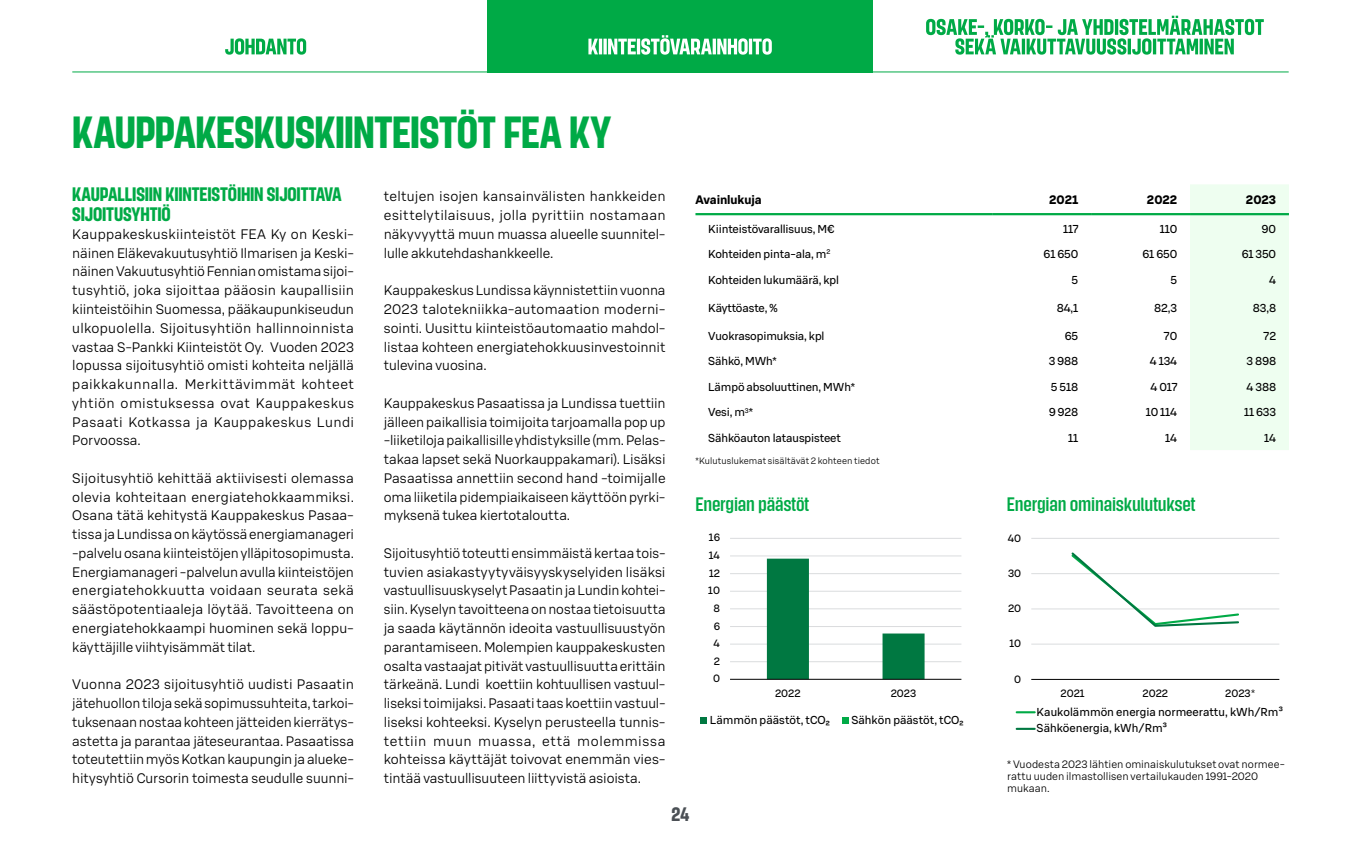
<style>
.page{position:relative;width:1361px;height:851px;background:#fff}
.page>*{position:absolute;margin:0;border:0;box-sizing:border-box;transform-origin:0 0}
.H2_Otsikko_A{font:700 45px "S Bonus Display";letter-spacing:-.01em;color:#00aa46}
.H3_Otsikko_B{font:700 19.5px/19.5px "S Bonus Display";letter-spacing:-.01em;color:#00aa46}
.t1{font:600 19.5px "S Bonus Display";letter-spacing:-.01em;color:#00aa46}
.t2{font:700 19.5px "S Bonus Display";color:#4b5055}
.P_Leipis{font:300 13.5px/18.8px "S Bonus UX";color:#000;text-align:justify}
.T_ots_numerot{font:700 12px "S Bonus UX";color:#000}
.T_otsikko{font:700 12px "S Bonus UX";letter-spacing:-.01em;color:#000}
.T_text{font:11.25px/16.6px "S Bonus UX";letter-spacing:-.01em;color:#000}
.T_numerot{font:11.25px "S Bonus UX";letter-spacing:-.01em;color:#000}
.P_Viite{font:300 10.5px/12px "S Bonus UX";letter-spacing:.005em;color:#000}
.t3{font:10.35px "S Bonus UX";color:#000}
.P_Viite-2{font:300 9px "S Bonus UX";letter-spacing:.01em;color:#000}
.s1{font-weight:300;font-size:10.5px}
</style>
<div class="page">
<div style="left:487px;top:0;width:386px;height:72px;background:#00aa46"></div>
<svg style="left:225px;top:38px;width:81px;height:17px"></svg>
<svg style="left:588px;top:35px;width:184px;height:20px"></svg>
<svg style="left:926px;top:16px;width:337px;height:39px"></svg>
<hr style="left:72px;top:72px;width:1216px;height:1px;background:#00aa46">
<div style="left:1190px;top:184px;width:99px;height:266px;background:#eefef0"></div>
<hr style="left:695px;top:213px;width:297px;height:2px;background:#00aa46">
<hr style="left:992px;top:213px;width:99px;height:2px;background:#00aa46">
<hr style="left:1091px;top:213px;width:99px;height:2px;background:#00aa46">
<hr style="left:1190px;top:213px;width:99px;height:2px;background:#00aa46">
<hr style="left:730px;top:661px;width:231px;height:1px;background:#dadcde">
<hr style="left:730px;top:643px;width:231px;height:1px;background:#dadcde">
<hr style="left:730px;top:626px;width:231px;height:1px;background:#dadcde">
<hr style="left:730px;top:608px;width:231px;height:1px;background:#dadcde">
<hr style="left:730px;top:591px;width:231px;height:1px;background:#dadcde">
<hr style="left:730px;top:573px;width:231px;height:1px;background:#dadcde">
<hr style="left:730px;top:555px;width:231px;height:1px;background:#dadcde">
<hr style="left:730px;top:538px;width:231px;height:1px;background:#dadcde">
<svg style="left:767px;top:558px;width:157px;height:121px"></svg>
<hr style="left:730px;top:679px;width:231px;height:1px;background:#000">
<div style="left:700px;top:717px;width:7px;height:6px;background:#007841"></div>
<svg style="left:842px;top:717px;width:6px;height:6px"></svg>
<hr style="left:1031px;top:643px;width:248px;height:1px;background:#dadcde">
<hr style="left:1031px;top:608px;width:248px;height:1px;background:#dadcde">
<hr style="left:1031px;top:573px;width:248px;height:1px;background:#dadcde">
<hr style="left:1031px;top:538px;width:248px;height:1px;background:#dadcde">
<hr style="left:1031px;top:679px;width:248px;height:1px;background:#000">
<svg style="left:1069px;top:552px;width:171px;height:75px"></svg>
<svg style="left:1016px;top:711px;width:18px;height:2px"></svg>
<svg style="left:1016px;top:727px;width:18px;height:2px"></svg>
<h2 class="H2_Otsikko_A" style="left:72px;top:104px;width:540px">KAUPPAKESKUSKIINTEISTÖT FEA KY</h2>
<h3 class="H3_Otsikko_B" style="left:72px;top:185px;width:271px">KAUPALLISIIN KIINTEISTÖIHIN SIJOITTAVA<br>SIJOITUSYHTIÖ</h3>
<p class="P_Leipis" style="left:72px;top:224px;width:283px">Kauppakeskuskiinteistöt FEA Ky on Keski&shy;näinen Eläkevakuutusyhtiö Ilmarisen ja Keski&shy;näinen Vakuutusyhtiö Fennian omistama sijoi&shy;tusyhtiö, joka sijoittaa pääosin kaupallisiin kiinteistöihin Suomessa, pääkaupunkiseudun ulkopuolella. Sijoitusyhtiön hallinnoinnista vastaa S-Pankki Kiinteistöt Oy. Vuoden 2023 lopussa sijoitusyhtiö omisti kohteita neljällä paikkakunnalla. Merkittävimmät kohteet yhtiön omistuksessa ovat Kauppakeskus Pasaati Kotkassa ja Kauppakeskus Lundi Porvoossa.</p>
<p class="P_Leipis" style="left:72px;top:468px;width:283px;text-align:left">Sijoitusyhtiö kehittää aktiivisesti olemassa olevia kohteitaan energiatehokkaammiksi.<br>Osana tätä kehitystä Kauppakeskus Pasaa&shy;tissa ja Lundissa on käytössä energiamanageri -palvelu osana kiinteistöjen ylläpitosopimusta.<br>Energiamanageri -palvelun avulla kiinteistöjen energiatehokkuutta voidaan seurata sekä säästöpotentiaaleja löytää. Tavoitteena on energiatehokkaampi huominen sekä loppu&shy;käyttäjille viihtyisämmät tilat.</p>
<p class="P_Leipis" style="left:72px;top:674px;width:283px">Vuonna 2023 sijoitusyhtiö uudisti Pasaatin jätehuollon tiloja sekä sopimussuhteita, tarkoi&shy;tuksenaan nostaa kohteen jätteiden kierrätys&shy;astetta ja parantaa jäteseurantaa. Pasaatissa toteutettiin myös Kotkan kaupungin ja alueke&shy;hitysyhtiö Cursorin toimesta seudulle suunni-</p>
<p class="P_Leipis" style="left:384px;top:187px;width:283px">teltujen isojen kansainvälisten hankkeiden esittelytilaisuus, jolla pyrittiin nostamaan näkyvyyttä muun muassa alueelle suunnitel&shy;lulle akkutehdashankkeelle.</p>
<p class="P_Leipis" style="left:384px;top:280px;width:283px">Kauppakeskus Lundissa käynnistettiin vuonna 2023 talotekniikka-automaation moderni&shy;sointi. Uusittu kiinteistöautomaatio mahdol&shy;listaa kohteen energiatehokkuusinvestoinnit tulevina vuosina.</p>
<p class="P_Leipis" style="left:384px;top:393px;width:283px">Kauppakeskus Pasaatissa ja Lundissa tuettiin jälleen paikallisia toimijoita tarjoamalla pop up -liiketiloja paikallisille yhdistyksille (mm. Pelas&shy;takaa lapset sekä Nuorkauppakamari). Lisäksi Pasaatissa annettiin second hand -toimijalle oma liiketila pidempiaikaiseen käyttöön pyrki&shy;myksenä tukea kiertotaloutta.</p>
<p class="P_Leipis" style="left:384px;top:543px;width:283px">Sijoitusyhtiö toteutti ensimmäistä kertaa tois&shy;tuvien asiakastyytyväisyyskyselyiden lisäksi vastuullisuuskyselyt Pasaatin ja Lundin kohtei&shy;siin. Kyselyn tavoitteena on nostaa tietoisuutta ja saada käytännön ideoita vastuullisuustyön parantamiseen. Molempien kauppakeskusten osalta vastaajat pitivät vastuullisuutta erittäin tärkeänä. Lundi koettiin kohtuullisen vastuul&shy;liseksi toimijaksi. Pasaati taas koettiin vastuul&shy;liseksi kohteeksi. Kyselyn perusteella tunnis&shy;tettiin muun muassa, että molemmissa kohteissa käyttäjät toivovat enemmän vies&shy;tintää vastuullisuuteen liittyvistä asioista.</p>
<p class="T_otsikko" style="left:695px;top:191px;width:68px">Avainlukuja</p>
<p class="T_ots_numerot" style="left:1049px;top:191px;width:31px">2021</p>
<p class="T_ots_numerot" style="left:1147px;top:191px;width:32px">2022</p>
<p class="T_ots_numerot" style="left:1246px;top:191px;width:32px">2023</p>
<p class="T_text" style="left:708px;top:220px;width:128px">Kiinteistövarallisuus, M€</p>
<p class="T_numerot" style="left:1063px;top:221px;width:17px">117</p>
<p class="T_numerot" style="left:1159px;top:221px;width:19px">110</p>
<p class="T_numerot" style="left:1262px;top:221px;width:16px">90</p>
<p class="T_text" style="left:708px;top:245px;width:124px">Kohteiden pinta-ala, m<sup>2</sup></p>
<p class="T_numerot" style="left:1043px;top:246px;width:36px">61 650</p>
<p class="T_numerot" style="left:1142px;top:246px;width:36px">61 650</p>
<p class="T_numerot" style="left:1241px;top:246px;width:36px">61 350</p>
<p class="T_text" style="left:708px;top:271px;width:132px">Kohteiden lukumäärä, kpl</p>
<p class="T_numerot" style="left:1071px;top:272px;width:8px">5</p>
<p class="T_numerot" style="left:1170px;top:272px;width:8px">5</p>
<p class="T_numerot" style="left:1269px;top:272px;width:8px">4</p>
<p class="T_text" style="left:708px;top:299px;width:71px">Käyttöaste, %</p>
<p class="T_numerot" style="left:1056px;top:300px;width:23px">84,1</p>
<p class="T_numerot" style="left:1154px;top:300px;width:25px">82,3</p>
<p class="T_numerot" style="left:1252px;top:300px;width:25px">83,8</p>
<p class="T_text" style="left:708px;top:327px;width:118px">Vuokrasopimuksia, kpl</p>
<p class="T_numerot" style="left:1065px;top:328px;width:15px">65</p>
<p class="T_numerot" style="left:1164px;top:328px;width:15px">70</p>
<p class="T_numerot" style="left:1263px;top:328px;width:14px">72</p>
<p class="T_text" style="left:708px;top:352px;width:70px">Sähkö, MWh*</p>
<p class="T_numerot" style="left:1048px;top:353px;width:31px">3 988</p>
<p class="T_numerot" style="left:1149px;top:353px;width:29px">4 134</p>
<p class="T_numerot" style="left:1246px;top:353px;width:31px">3 898</p>
<p class="T_text" style="left:708px;top:378px;width:148px">Lämpö absoluuttinen, MWh*</p>
<p class="T_numerot" style="left:1051px;top:379px;width:29px">5 518</p>
<p class="T_numerot" style="left:1150px;top:379px;width:29px">4 017</p>
<p class="T_numerot" style="left:1246px;top:379px;width:31px">4 388</p>
<p class="T_text" style="left:708px;top:403px;width:46px">Vesi, m<sup>3</sup>*</p>
<p class="T_numerot" style="left:1049px;top:404px;width:31px">9 928</p>
<p class="T_numerot" style="left:1145px;top:404px;width:33px">10 114</p>
<p class="T_numerot" style="left:1244px;top:404px;width:34px">11 633</p>
<p class="T_text" style="left:708px;top:429px;width:134px">Sähköauton latauspisteet</p>
<p class="T_numerot" style="left:1068px;top:430px;width:12px">11</p>
<p class="T_numerot" style="left:1165px;top:430px;width:13px">14</p>
<p class="T_numerot" style="left:1264px;top:430px;width:13px">14</p>
<p class="P_Viite-2" style="left:695px;top:455px;width:185px">*Kulutuslukemat sisältävät 2 kohteen tiedot</p>
<h2 class="t1" style="left:695px;top:492px;width:116px">Energian päästöt</h2>
<h2 class="t1" style="left:1007px;top:492px;width:190px">Energian ominaiskulutukset</h2>
<p class="t3" style="left:709px;top:530px;width:13px">16</p>
<p class="t3" style="left:709px;top:548px;width:13px">14</p>
<p class="t3" style="left:709px;top:566px;width:12px">12</p>
<p class="t3" style="left:708px;top:583px;width:13px">10</p>
<p class="t3" style="left:713px;top:601px;width:8px">8</p>
<p class="t3" style="left:713px;top:619px;width:8px">6</p>
<p class="t3" style="left:713px;top:636px;width:8px">4</p>
<p class="t3" style="left:714px;top:654px;width:8px">2</p>
<p class="t3" style="left:713px;top:671px;width:8px">0</p>
<p class="t3" style="left:775px;top:686px;width:27px">2022</p>
<p class="t3" style="left:891px;top:686px;width:27px">2023</p>
<p class="T_text" style="left:710px;top:711px;width:122px">Lämmön päästöt, tCO₂</p>
<p class="T_text" style="left:851px;top:711px;width:114px">Sähkön päästöt, tCO₂</p>
<p class="t3" style="left:1008px;top:530px;width:15px">40</p>
<p class="t3" style="left:1008px;top:566px;width:15px">30</p>
<p class="t3" style="left:1008px;top:601px;width:15px">20</p>
<p class="t3" style="left:1009px;top:636px;width:13px">10</p>
<p class="t3" style="left:1014px;top:671px;width:8px">0</p>
<p class="t3" style="left:1060px;top:686px;width:26px">2021</p>
<p class="t3" style="left:1142px;top:686px;width:27px">2022</p>
<p class="t3" style="left:1225px;top:686px;width:32px">2023<span class="s1">*</span></p>
<p class="T_text" style="left:1036px;top:702px;width:248px">Kaukolämmön energia normeerattu, kWh/Rm³<br>Sähköenergia, kWh/Rm³</p>
<p class="P_Viite" style="left:1007px;top:757px;width:279px">* Vuodesta 2023 lähtien ominaiskulutukset ovat normee&shy;rattu uuden ilmastollisen vertailukauden 1991-2020 mukaan.</p>
<h2 class="t2" style="left:671px;top:801px;width:20px">24</h2>
</div>
